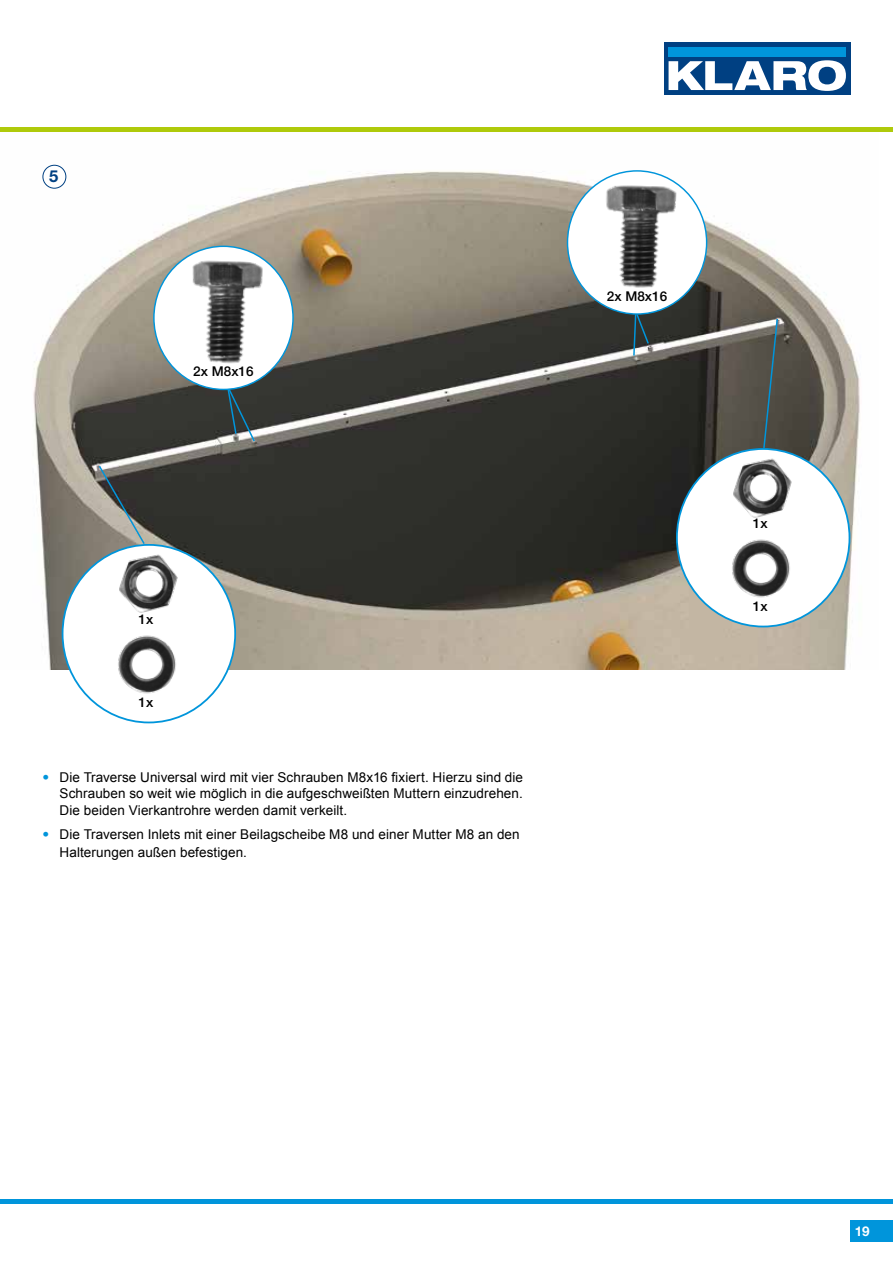
<style>
.page{position:relative;width:893px;height:1263px;background:#fff}
.page>*{position:absolute;margin:0;border:0;box-sizing:border-box;transform-origin:0 0}
.t1{font:700 16.5px "Helvetica Neue LT Pro";color:#004082}
.t2{font:13.5px/16.2px "Arial";letter-spacing:.005em;color:#000;text-align:justify}
.t3{font:500 13.5px "Helvetica Neue LT Pro";color:#000}
.t4{font:700 13.5px "Helvetica Neue LT Pro";color:#fff}
.s1{font-family:"Helvetica Neue LT Pro";color:#0095db}
</style>
<div class="page">
<img style="left:33px;top:164px;width:827px;height:506px">
<div style="left:677px;top:449px;width:172px;height:177px;background:#fff;border-radius:50%"></div>
<svg style="left:762px;top:317px;width:17px;height:133px;background:#525d5b"></svg>
<img style="left:732px;top:455px;width:62px;height:63px">
<img style="left:732px;top:539px;width:58px;height:59px">
<div style="left:63px;top:545px;width:172px;height:177px;background:#fff;border-radius:50%"></div>
<svg style="left:97px;top:464px;width:49px;height:82px;background:#747470"></svg>
<img style="left:118px;top:550px;width:62px;height:63px">
<img style="left:118px;top:635px;width:58px;height:59px">
<div style="left:154px;top:246px;width:139px;height:143px;background:#fff;border-radius:50%"></div>
<img style="left:182px;top:255px;width:87px;height:109px">
<div style="left:567px;top:171px;width:140px;height:143px;background:#fff;border-radius:50%"></div>
<img style="left:596px;top:180px;width:86px;height:108px">
<svg style="left:632px;top:313px;width:18px;height:44px"></svg>
<svg style="left:226px;top:387px;width:30px;height:56px;background:#4a5a5d"></svg>
<div style="left:43px;top:165px;width:23px;height:23px;background:#fff;border-radius:50%"></div>
<div style="left:42px;top:165px;width:24px;height:24px;border:1px solid #004082;border-radius:50%"></div>
<div style="left:664px;top:43px;width:186px;height:52px;background:#004082"></div>
<svg style="left:669px;top:60px;width:177px;height:31px"></svg>
<div style="left:669px;top:47px;width:177px;height:10px;background:#0095db"></div>
<div style="left:850px;top:1220px;width:43px;height:22px;background:#0095db"></div>
<hr style="left:0;top:1199px;width:893px;height:4px;background:#0095db">
<hr style="left:0;top:128px;width:893px;height:4px;background:#afca0b">
<p class="t1" style="left:49px;top:166px;width:11px">5</p>
<p class="t3" style="left:193px;top:363px;width:62px">2x M8x16</p>
<p class="t3" style="left:607px;top:288px;width:62px">2x M8x16</p>
<p class="t3" style="left:139px;top:611px;width:16px">1x</p>
<p class="t3" style="left:139px;top:694px;width:16px">1x</p>
<p class="t2" style="left:60px;top:769px;width:465px;text-indent:-17px"><span class="s1">•</span> Die Traverse Universal wird mit vier Schrauben M8x16 fixiert. Hierzu sind die Schrauben so weit wie möglich in die aufgeschweißten Muttern einzudrehen.<br>Die beiden Vierkantrohre werden damit verkeilt.</p>
<p class="t2" style="left:60px;top:825px;width:462px;line-height:18px;text-indent:-17px"><span class="s1">•</span> Die Traversen Inlets mit einer Beilagscheibe M8 und einer Mutter M8 an den<br>Halterungen außen befestigen.</p>
<p class="t3" style="left:753px;top:515px;width:16px">1x</p>
<p class="t3" style="left:753px;top:598px;width:16px">1x</p>
<p class="t4" style="left:855px;top:1222px;width:17px">19</p>
</div>
